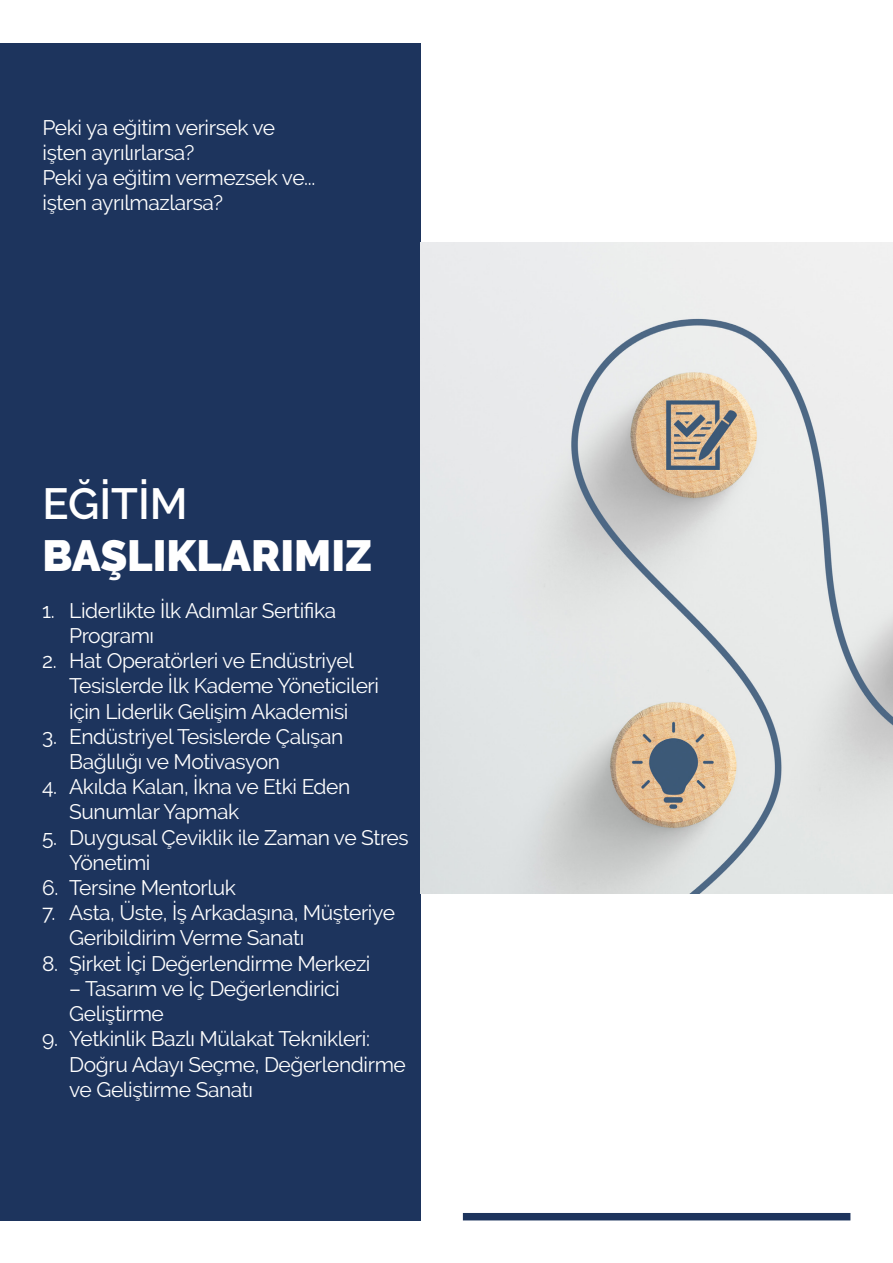
<style>
.page{position:relative;width:893px;height:1263px;background:#fff}
.page>*{position:absolute;margin:0;border:0;box-sizing:border-box;transform-origin:0 0}
.t1{font:900 43.5px "Raleway";color:#fff}
.t2{font:600 43.5px "Raleway";color:#fff}
.white_text{font:21px/25.2px "Raleway";letter-spacing:-.02em;color:#fff}
</style>
<div class="page">
<div style="left:0;top:43px;width:420px;height:1177px;background:#1d345d"></div>
<img style="left:420px;top:242px;width:473px;height:651px">
<div style="left:463px;top:1213px;width:387px;height:7px;background:#1d345d"></div>
<p class="white_text" style="left:43px;top:114px;width:234px">Peki ya eğitim verirsek ve</p>
<p class="white_text" style="left:43px;top:140px;width:153px">işten ayrılırlarsa?</p>
<p class="white_text" style="left:43px;top:165px;width:274px">Peki ya eğitim vermezsek ve...</p>
<p class="white_text" style="left:43px;top:190px;width:182px">işten ayrılmazlarsa?</p>
<p class="t2" style="left:43px;top:478px;width:147px">EĞİTİM</p>
<p class="t1" style="left:43px;top:530px;width:331px">BAŞLIKLARIMIZ</p>
<p class="white_text" style="left:69px;top:598px;width:268px;text-indent:-27px">1. Liderlikte İlk Adımlar Sertifika<br>Programı</p>
<p class="white_text" style="left:69px;top:648px;width:311px;text-indent:-27px">2. Hat Operatörleri ve Endüstriyel<br>Tesislerde İlk Kademe Yöneticileri için Liderlik Gelişim Akademisi</p>
<p class="white_text" style="left:69px;top:724px;width:276px;text-indent:-27px">3. Endüstriyel Tesislerde Çalışan<br>Bağlılığı ve Motivasyon</p>
<p class="white_text" style="left:69px;top:774px;width:283px;text-indent:-27px">4. Akılda Kalan, İkna ve Etki Eden<br>Sunumlar Yapmak</p>
<p class="white_text" style="left:69px;top:825px;width:341px;text-indent:-27px">5. Duygusal Çeviklik ile Zaman ve Stres<br>Yönetimi</p>
<p class="white_text" style="left:42px;top:875px;width:195px">6. Tersine Mentorluk</p>
<p class="white_text" style="left:69px;top:900px;width:327px;text-indent:-27px">7. Asta, Üste, İş Arkadaşına, Müşteriye<br>Geribildirim Verme Sanatı</p>
<p class="white_text" style="left:42px;top:951px;width:330px">8. Şirket İçi Değerlendirme Merkezi</p>
<p class="white_text" style="left:69px;top:976px;width:272px">– Tasarım ve İç Değerlendirici<br>Geliştirme</p>
<p class="white_text" style="left:69px;top:1026px;width:338px;text-indent:-27px">9. Yetkinlik Bazlı Mülakat Teknikleri:<br>Doğru Adayı Seçme, Değerlendirme ve Geliştirme Sanatı</p>
</div>
